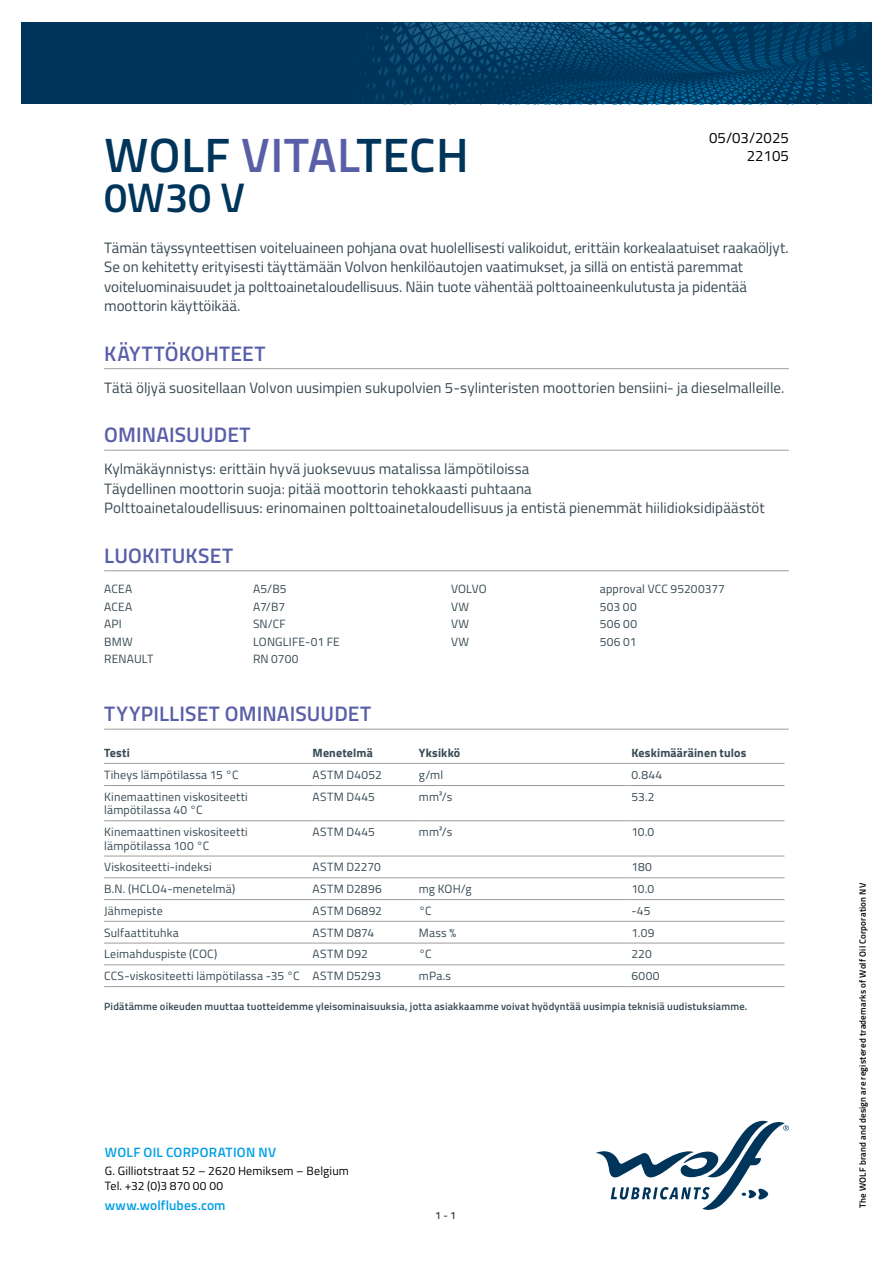
<style>
.page{position:relative;width:893px;height:1263px;background:#fff}
.page>*{position:absolute;margin:0;border:0;box-sizing:border-box;transform-origin:0 0}
.t1{font:600 48.3px "Titillium";letter-spacing:.01em;color:#00355b}
.t2{font:600 41.4px "Titillium";color:#00355b}
.t3{font:600 21px "Titillium";letter-spacing:.005em;color:#585fa8}
.t4{font:15px/19.5px "Titillium";color:#364953}
.t5{font:15px/18px "Titillium";color:#000;text-align:right}
.t6{font:600 13.5px "Titillium";letter-spacing:.015em;color:#009fe3}
.t7{font:12px/13.5px "Titillium";letter-spacing:.015em;color:#364953}
.t8{font:12px/14.4px "Titillium";letter-spacing:.015em;color:#000}
.t9{font:700 12px "Titillium";letter-spacing:.015em;color:#364953}
.t10{font:600 10.5px "Titillium";letter-spacing:.02em;color:#364953}
.t11{font:600 9px "Titillium";letter-spacing:.025em;color:#000}
.s1{color:#585fa8}
</style>
<div class="page">
<svg style="left:596px;top:1121px;width:193px;height:89px"></svg>
<svg style="left:21px;top:22px;width:851px;height:82px;fill:#00355b"></svg>
<hr style="left:104px;top:368px;width:685px;height:1px;background:#9d9d9c">
<hr style="left:104px;top:450px;width:685px;height:1px;background:#9d9d9c">
<hr style="left:104px;top:570px;width:685px;height:1px;background:#9d9d9c">
<hr style="left:104px;top:729px;width:685px;height:1px;background:#9d9d9c">
<hr style="left:104px;top:763px;width:209px;height:1px;background:#9d9d9c">
<hr style="left:313px;top:763px;width:106px;height:1px;background:#9d9d9c">
<hr style="left:419px;top:763px;width:212px;height:1px;background:#9d9d9c">
<hr style="left:631px;top:763px;width:153px;height:1px;background:#9d9d9c">
<hr style="left:104px;top:785px;width:209px;height:1px;background:#9d9d9c">
<hr style="left:313px;top:785px;width:106px;height:1px;background:#9d9d9c">
<hr style="left:419px;top:785px;width:212px;height:1px;background:#9d9d9c">
<hr style="left:631px;top:785px;width:153px;height:1px;background:#9d9d9c">
<hr style="left:104px;top:820px;width:209px;height:1px;background:#9d9d9c">
<hr style="left:313px;top:820px;width:106px;height:1px;background:#9d9d9c">
<hr style="left:419px;top:820px;width:212px;height:1px;background:#9d9d9c">
<hr style="left:631px;top:820px;width:153px;height:1px;background:#9d9d9c">
<hr style="left:104px;top:856px;width:209px;height:1px;background:#9d9d9c">
<hr style="left:313px;top:856px;width:106px;height:1px;background:#9d9d9c">
<hr style="left:419px;top:856px;width:212px;height:1px;background:#9d9d9c">
<hr style="left:631px;top:856px;width:153px;height:1px;background:#9d9d9c">
<hr style="left:104px;top:877px;width:209px;height:1px;background:#9d9d9c">
<hr style="left:313px;top:877px;width:106px;height:1px;background:#9d9d9c">
<hr style="left:419px;top:877px;width:212px;height:1px;background:#9d9d9c">
<hr style="left:631px;top:877px;width:153px;height:1px;background:#9d9d9c">
<hr style="left:104px;top:899px;width:209px;height:1px;background:#9d9d9c">
<hr style="left:313px;top:899px;width:106px;height:1px;background:#9d9d9c">
<hr style="left:419px;top:899px;width:212px;height:1px;background:#9d9d9c">
<hr style="left:631px;top:899px;width:153px;height:1px;background:#9d9d9c">
<hr style="left:104px;top:921px;width:209px;height:1px;background:#9d9d9c">
<hr style="left:313px;top:921px;width:106px;height:1px;background:#9d9d9c">
<hr style="left:419px;top:921px;width:212px;height:1px;background:#9d9d9c">
<hr style="left:631px;top:921px;width:153px;height:1px;background:#9d9d9c">
<hr style="left:104px;top:943px;width:209px;height:1px;background:#9d9d9c">
<hr style="left:313px;top:943px;width:106px;height:1px;background:#9d9d9c">
<hr style="left:419px;top:943px;width:212px;height:1px;background:#9d9d9c">
<hr style="left:631px;top:943px;width:153px;height:1px;background:#9d9d9c">
<hr style="left:104px;top:964px;width:209px;height:1px;background:#9d9d9c">
<hr style="left:313px;top:964px;width:106px;height:1px;background:#9d9d9c">
<hr style="left:419px;top:964px;width:212px;height:1px;background:#9d9d9c">
<hr style="left:631px;top:964px;width:153px;height:1px;background:#9d9d9c">
<hr style="left:104px;top:986px;width:209px;height:1px;background:#9d9d9c">
<hr style="left:313px;top:986px;width:106px;height:1px;background:#9d9d9c">
<hr style="left:419px;top:986px;width:212px;height:1px;background:#9d9d9c">
<hr style="left:631px;top:986px;width:153px;height:1px;background:#9d9d9c">
<p class="t5" style="left:709px;top:128px;width:81px">05/03/2025<br>22105</p>
<h1 class="t1" style="left:104px;top:118px;width:366px">WOLF <span class="s1">VITAL</span>TECH</h1>
<h2 class="t2" style="left:104px;top:166px;width:142px">0W30 V</h2>
<p class="t4" style="left:104px;top:237px;width:686px">Tämän täyssynteettisen voiteluaineen pohjana ovat huolellisesti valikoidut, erittäin korkealaatuiset raakaöljyt.<br>Se on kehitetty erityisesti täyttämään Volvon henkilöautojen vaatimukset, ja sillä on entistä paremmat voiteluominaisuudet ja polttoainetaloudellisuus. Näin tuote vähentää polttoaineenkulutusta ja pidentää moottorin käyttöikää.</p>
<h3 class="t3" style="left:104px;top:337px;width:163px">KÄYTTÖKOHTEET</h3>
<p class="t4" style="left:104px;top:377px;width:682px">Tätä öljyä suositellaan Volvon uusimpien sukupolvien 5-sylinteristen moottorien bensiini- ja dieselmalleille.</p>
<h3 class="t3" style="left:104px;top:419px;width:148px">OMINAISUUDET</h3>
<p class="t4" style="left:104px;top:459px;width:662px">Kylmäkäynnistys: erittäin hyvä juoksevuus matalissa lämpötiloissa<br>Täydellinen moottorin suoja: pitää moottorin tehokkaasti puhtaana<br>Polttoainetaloudellisuus: erinomainen polttoainetaloudellisuus ja entistä pienemmät hiilidioksidipäästöt</p>
<h3 class="t3" style="left:104px;top:539px;width:130px">LUOKITUKSET</h3>
<p class="t7" style="left:104px;top:582px;width:30px">ACEA</p>
<p class="t7" style="left:253px;top:582px;width:35px">A5/B5</p>
<p class="t7" style="left:104px;top:599px;width:30px">ACEA</p>
<p class="t7" style="left:253px;top:599px;width:34px">A7/B7</p>
<p class="t7" style="left:104px;top:617px;width:19px">API</p>
<p class="t7" style="left:253px;top:617px;width:34px">SN/CF</p>
<p class="t7" style="left:104px;top:634px;width:30px">BMW</p>
<p class="t7" style="left:253px;top:634px;width:88px">LONGLIFE-01 FE</p>
<p class="t7" style="left:104px;top:652px;width:51px">RENAULT</p>
<p class="t7" style="left:253px;top:652px;width:47px">RN 0700</p>
<p class="t7" style="left:451px;top:582px;width:37px">VOLVO</p>
<p class="t7" style="left:600px;top:582px;width:127px">approval VCC 95200377</p>
<p class="t7" style="left:451px;top:599px;width:20px">VW</p>
<p class="t7" style="left:600px;top:599px;width:38px">503 00</p>
<p class="t7" style="left:451px;top:617px;width:20px">VW</p>
<p class="t7" style="left:600px;top:617px;width:39px">506 00</p>
<p class="t7" style="left:451px;top:634px;width:20px">VW</p>
<p class="t7" style="left:600px;top:634px;width:38px">506 01</p>
<h3 class="t3" style="left:104px;top:698px;width:268px">TYYPILLISET OMINAISUUDET</h3>
<p class="t9" style="left:104px;top:744px;width:27px">Testi</p>
<p class="t9" style="left:313px;top:744px;width:62px">Menetelmä</p>
<p class="t9" style="left:419px;top:744px;width:43px">Yksikkö</p>
<p class="t9" style="left:631px;top:744px;width:116px">Keskimääräinen tulos</p>
<p class="t7" style="left:104px;top:768px;width:136px">Tiheys lämpötilassa 15 °C</p>
<p class="t7" style="left:313px;top:768px;width:71px">ASTM D4052</p>
<p class="t7" style="left:419px;top:768px;width:26px">g/ml</p>
<p class="t7" style="left:631px;top:768px;width:32px">0.844</p>
<p class="t7" style="left:104px;top:789px;width:145px">Kinemaattinen viskositeetti lämpötilassa 40 °C</p>
<p class="t7" style="left:313px;top:789px;width:64px">ASTM D445</p>
<p class="t7" style="left:419px;top:789px;width:35px">mm²/s</p>
<p class="t7" style="left:631px;top:789px;width:25px">53.2</p>
<p class="t7" style="left:104px;top:825px;width:145px">Kinemaattinen viskositeetti lämpötilassa 100 °C</p>
<p class="t7" style="left:313px;top:825px;width:64px">ASTM D445</p>
<p class="t7" style="left:419px;top:825px;width:35px">mm²/s</p>
<p class="t7" style="left:631px;top:825px;width:24px">10.0</p>
<p class="t7" style="left:104px;top:860px;width:109px">Viskositeetti-indeksi</p>
<p class="t7" style="left:313px;top:860px;width:70px">ASTM D2270</p>
<p class="t7" style="left:631px;top:860px;width:22px">180</p>
<p class="t7" style="left:104px;top:882px;width:133px">B.N. (HCLO4-menetelmä)</p>
<p class="t7" style="left:313px;top:882px;width:71px">ASTM D2896</p>
<p class="t7" style="left:419px;top:882px;width:54px">mg KOH/g</p>
<p class="t7" style="left:631px;top:882px;width:24px">10.0</p>
<p class="t7" style="left:104px;top:903px;width:60px">Jähmepiste</p>
<p class="t7" style="left:313px;top:903px;width:71px">ASTM D6892</p>
<p class="t7" style="left:419px;top:903px;width:14px">°C</p>
<p class="t7" style="left:631px;top:903px;width:21px">-45</p>
<p class="t7" style="left:104px;top:925px;width:76px">Sulfaattituhka</p>
<p class="t7" style="left:313px;top:925px;width:63px">ASTM D874</p>
<p class="t7" style="left:419px;top:925px;width:39px">Mass %</p>
<p class="t7" style="left:631px;top:925px;width:25px">1.09</p>
<p class="t7" style="left:104px;top:947px;width:114px">Leimahduspiste (COC)</p>
<p class="t7" style="left:313px;top:947px;width:57px">ASTM D92</p>
<p class="t7" style="left:419px;top:947px;width:14px">°C</p>
<p class="t7" style="left:631px;top:947px;width:22px">220</p>
<p class="t7" style="left:104px;top:969px;width:278px">CCS-viskositeetti lämpötilassa -35 °C ASTM D5293</p>
<p class="t7" style="left:419px;top:969px;width:34px">mPa.s</p>
<p class="t7" style="left:631px;top:969px;width:30px">6000</p>
<p class="t10" style="left:104px;top:999px;width:645px">Pidätämme oikeuden muuttaa tuotteidemme yleisominaisuuksia, jotta asiakkaamme voivat hyödyntää uusimpia teknisiä uudistuksiamme.</p>
<p class="t6" style="left:105px;top:1142px;width:173px">WOLF OIL CORPORATION NV</p>
<p class="t8" style="left:105px;top:1163px;width:246px">G. Gilliotstraat 52 – 2620 Hemiksem – Belgium<br>Tel. +32 (0)3 870 00 00</p>
<p class="t6" style="left:105px;top:1195px;width:122px">www.wolflubes.com</p>
<p class="t10" style="left:435px;top:1207px;width:22px">1 - 1</p>
<p class="t11" style="left:856px;top:1208px;width:326px;rotate:-90deg">The WOLF brand and design are registered trademarks of Wolf Oil Corporation NV</p>
</div>
